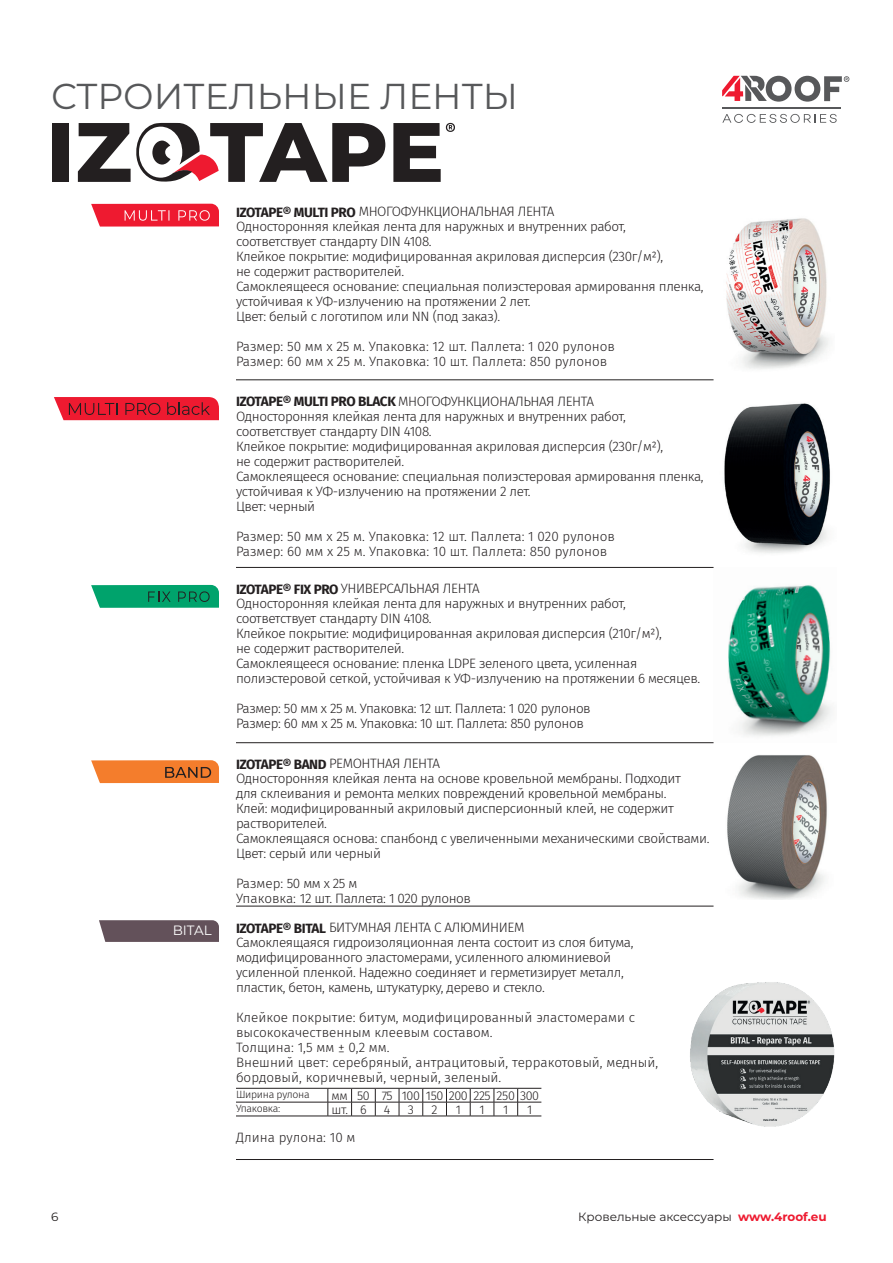
<style>
.page{position:relative;width:893px;height:1263px;background:#fff}
.page>*{position:absolute;margin:0;border:0;box-sizing:border-box;transform-origin:0 0}
.t1{font:36px "Montserrat";color:#57585a}
.t2{font:300 13.5px/15px "Fira Sans";letter-spacing:-.03em;color:#231f20}
.t3{font:300 13.5px/15px "Fira Sans";color:#231f20}
.t4{font:13.5px "Montserrat";color:#fff}
.t5{font:300 12.6px "Fira Sans";letter-spacing:-.03em;color:#231f20}
.t6{font:12px "Montserrat";color:#231f20}
.t7{font:300 10.5px "Fira Sans";letter-spacing:-.03em;color:#231f20}
.s1{font-weight:700}
.s2{font-weight:700;color:#ee1a30}
</style>
<div class="page">
<svg style="left:722px;top:114px;width:115px;height:9px"></svg>
<hr style="left:723px;top:107px;width:118px;height:1px;background:#57585a">
<svg style="left:722px;top:76px;width:127px;height:26px"></svg>
<hr style="left:236px;top:379px;width:477px;height:1px;background:#231f20">
<hr style="left:236px;top:1159px;width:477px;height:1px;background:#231f20">
<hr style="left:236px;top:567px;width:477px;height:1px;background:#231f20">
<hr style="left:236px;top:742px;width:477px;height:1px;background:#231f20">
<hr style="left:236px;top:906px;width:477px;height:1px;background:#231f20">
<svg style="left:91px;top:204px;width:128px;height:23px;background:#f03649"></svg>
<img style="left:726px;top:218px;width:103px;height:151px">
<svg style="left:54px;top:397px;width:165px;height:23px;background:#d92235"></svg>
<img style="left:713px;top:379px;width:117px;height:174px">
<svg style="left:91px;top:585px;width:128px;height:23px;background:#0fa06f"></svg>
<img style="left:713px;top:567px;width:119px;height:176px">
<svg style="left:91px;top:760px;width:128px;height:23px;background:#e77d36"></svg>
<img style="left:727px;top:755px;width:100px;height:144px">
<svg style="left:99px;top:920px;width:120px;height:22px;background:#695861"></svg>
<div style="left:52px;top:123px;width:17px;height:59px;background:#231f20"></div>
<svg style="left:78px;top:123px;width:307px;height:59px"></svg>
<svg style="left:393px;top:123px;width:62px;height:59px"></svg>
<img style="left:690px;top:982px;width:145px;height:145px">
<hr style="left:236px;top:1088px;width:92px;height:1px;background:#231f20">
<hr style="left:236px;top:1102px;width:92px;height:1px;background:#231f20">
<hr style="left:236px;top:1116px;width:92px;height:1px;background:#231f20">
<svg style="left:328px;top:1088px;width:213px;height:29px"></svg>
<h1 class="t1" style="left:51px;top:72px;width:469px">СТРОИТЕЛЬНЫЕ ЛЕНТЫ</h1>
<p class="t2" style="left:236px;top:204px;width:469px"><span class="s1">IZOTAPE® МULTI PRO</span> МНОГОФУНКЦИОНАЛЬНАЯ ЛЕНТА<br>Односторонняя клейкая лента для наружных и внутренних работ, соответствует стандарту DIN 4108.<br>Клейкое покрытие: модифицированная акриловая дисперсия (230г/м2),<br>не содержит растворителей.<br>Самоклеящееся основание: специальная полиэстеровая армировання пленка, устойчивая к УФ-излучению на протяжении 2 лет.<br>Цвет: белый с логотипом или NN (под заказ).</p>
<p class="t3" style="left:236px;top:339px;width:380px">Размер: 50 мм x 25 м. Упаковка: 12 шт. Паллета: 1 020 рулонов<br>Размер: 60 мм x 25 м. Упаковка: 10 шт. Паллета: 850 рулонов</p>
<p class="t2" style="left:236px;top:393px;width:469px"><span class="s1">IZOTAPE® МULTI PRO BLACK</span> МНОГОФУНКЦИОНАЛЬНАЯ ЛЕНТА<br>Односторонняя клейкая лента для наружных и внутренних работ, соответствует стандарту DIN 4108.<br>Клейкое покрытие: модифицированная акриловая дисперсия (230г/м2),<br>не содержит растворителей.<br>Самоклеящееся основание: специальная полиэстеровая армировання пленка, устойчивая к УФ-излучению на протяжении 2 лет.<br>Цвет: черный</p>
<p class="t3" style="left:236px;top:528px;width:380px">Размер: 50 мм x 25 м. Упаковка: 12 шт. Паллета: 1 020 рулонов<br>Размер: 60 мм x 25 м. Упаковка: 10 шт. Паллета: 850 рулонов</p>
<p class="t2" style="left:236px;top:581px;width:466px"><span class="s1">IZOTAPE® FIX PRO</span> УНИВЕРСАЛЬНАЯ ЛЕНТА<br>Односторонняя клейкая лента для наружных и внутренних работ, соответствует стандарту DIN 4108.<br>Клейкое покрытие: модифицированная акриловая дисперсия (210г/м2),<br>не содержит растворителей.<br>Самоклеящееся основание: пленка LDPE зеленого цвета, усиленная полиэстеровой сеткой, устойчивая к УФ-излучению на протяжении 6 месяцев.</p>
<p class="t2" style="left:236px;top:701px;width:356px">Размер: 50 мм x 25 м. Упаковка: 12 шт. Паллета: 1 020 рулонов<br>Размер: 60 мм x 25 м. Упаковка: 10 шт. Паллета: 850 рулонов</p>
<p class="t2" style="left:236px;top:756px;width:475px"><span class="s1">IZOTAPE® BAND</span> РЕМОНТНАЯ ЛЕНТА<br>Односторонняя клейкая лента на основе кровельной мембраны. Подходит<br>для склеивания и ремонта мелких повреждений кровельной мембраны.<br>Клей: модифицированный акриловый дисперсионный клей, не содержит растворителей.<br>Самоклеящаяся основа: спанбонд с увеличенными механическими свойствами.<br>Цвет: серый или черный</p>
<p class="t2" style="left:236px;top:876px;width:236px">Размер: 50 мм x 25 м<br>Упаковка: 12 шт. Паллета: 1 020 рулонов</p>
<p class="t4" style="left:173px;top:921px;width:41px">BITAL</p>
<p class="t2" style="left:236px;top:919px;width:399px"><span class="s1">IZOTAPE® BITAL</span> БИТУМНАЯ ЛЕНТА С АЛЮМИНИЕМ<br>Самоклеящаяся гидроизоляционная лента состоит из слоя битума, модифицированного эластомерами, усиленного алюминиевой усиленной пленкой. Надежно соединяет и герметизирует металл, пластик, бетон, камень, штукатурку, дерево и стекло.</p>
<p class="t3" style="left:236px;top:1009px;width:424px">Клейкое покрытие: битум, модифицированный эластомерами с высококачественным клеевым составом.<br>Толщина: 1,5 мм ± 0,2 мм.<br>Внешний цвет: серебряный, антрацитовый, терракотовый, медный, бордовый, коричневый, черный, зеленый.</p>
<p class="t7" style="left:236px;top:1087px;width:75px">Ширина рулона</p>
<p class="t5" style="left:332px;top:1087px;width:209px">мм 50 75 100 150 200 225 250 300</p>
<p class="t7" style="left:236px;top:1101px;width:46px">Упаковка:</p>
<p class="t5" style="left:331px;top:1101px;width:37px">шт. 6</p>
<p class="t5" style="left:384px;top:1101px;width:8px">4</p>
<p class="t5" style="left:408px;top:1101px;width:8px">3</p>
<p class="t5" style="left:432px;top:1101px;width:8px">2</p>
<p class="t5" style="left:456px;top:1101px;width:7px">1</p>
<p class="t5" style="left:479px;top:1101px;width:7px">1</p>
<p class="t5" style="left:503px;top:1101px;width:7px">1</p>
<p class="t5" style="left:527px;top:1101px;width:7px">1</p>
<p class="t3" style="left:236px;top:1129px;width:121px">Длина рулона: 10 м</p>
<p class="t6" style="left:51px;top:1209px;width:9px">6</p>
<p class="t6" style="left:578px;top:1209px;width:250px">Кровельные аксесcуары <span class="s2">www.4roof.eu</span></p>
</div>
